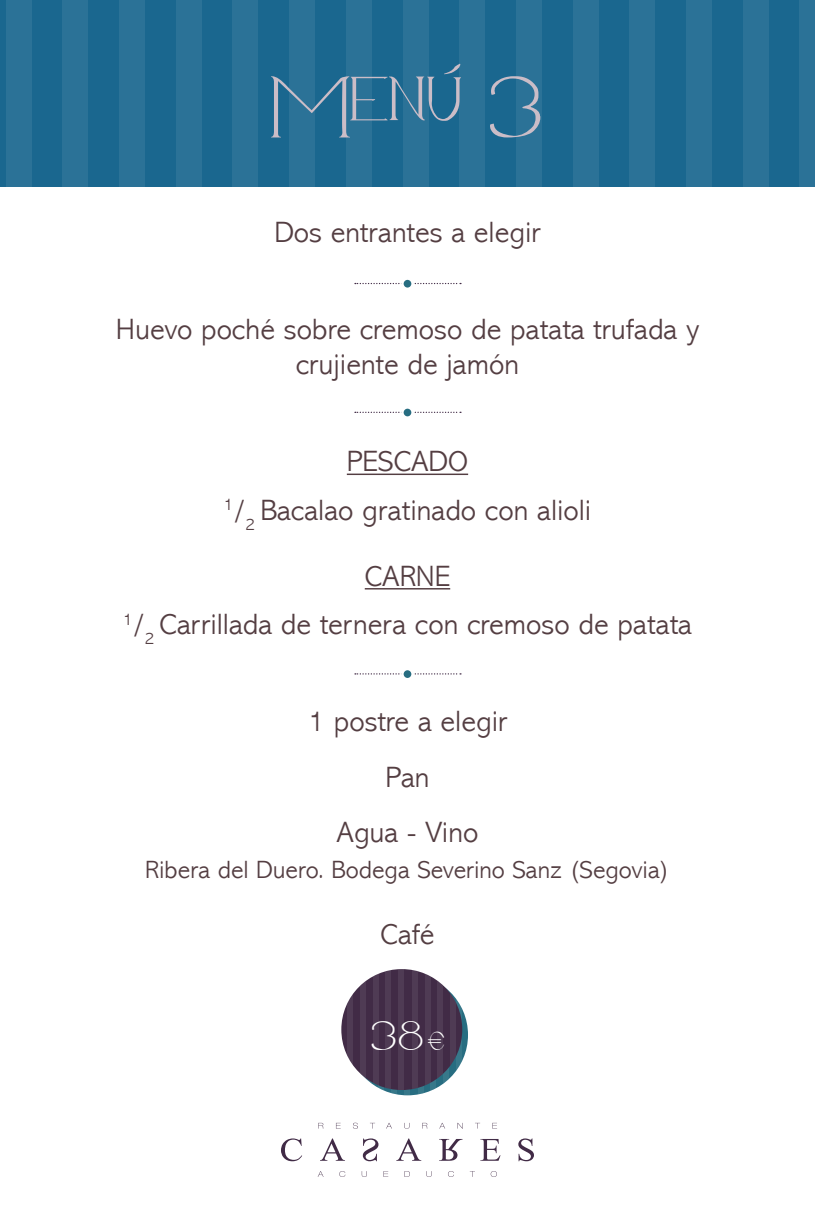
<style>
.page{position:relative;width:815px;height:1205px;background:#fff}
.page>*{position:absolute;margin:0;border:0;box-sizing:border-box;transform-origin:0 0}
.LADILLO{font:87.5px "Avanti Serif Regular";color:#cbbdc7}
.LADILLO-2{font:42px "Avanti Serif Regular";color:#fff}
.LADILLO-3{font:41.25px "Avanti Serif Regular";color:#fff}
.LADILLO-4{font:33.75px "Avanti Serif Regular";color:#fff}
.VIANDAS{font:300 29.5px/35px "Abadi MT Std";color:#543e42;text-align:center}
.LADILLO-5{font:26.25px "Avanti Serif Regular";color:#fff}
.t1{font:300 25px "Abadi MT Std";color:#543e42}
</style>
<div class="page">
<div style="left:0;top:0;width:815px;height:187px;background:#1a678f"></div>
<div style="left:6px;top:0;width:26px;height:187px;background:#2b7297"></div>
<div style="left:62px;top:0;width:26px;height:187px;background:#2b7297"></div>
<div style="left:119px;top:0;width:26px;height:187px;background:#2b7297"></div>
<div style="left:176px;top:0;width:26px;height:187px;background:#2b7297"></div>
<div style="left:233px;top:0;width:25px;height:187px;background:#2b7297"></div>
<svg style="left:289px;top:0;width:26px;height:1162px"></svg>
<svg style="left:346px;top:0;width:26px;height:1162px"></svg>
<svg style="left:403px;top:0;width:25px;height:1161px"></svg>
<svg style="left:459px;top:0;width:26px;height:1129px"></svg>
<svg style="left:516px;top:0;width:26px;height:1162px"></svg>
<div style="left:573px;top:0;width:26px;height:187px;background:#2b7297"></div>
<div style="left:629px;top:0;width:26px;height:187px;background:#2b7297"></div>
<div style="left:686px;top:0;width:26px;height:187px;background:#2b7297"></div>
<div style="left:743px;top:0;width:26px;height:187px;background:#2b7297"></div>
<div style="left:799px;top:0;width:16px;height:187px;background:#2b7297"></div>
<svg style="left:281px;top:1138px;width:21px;height:23px"></svg>
<svg style="left:320px;top:1138px;width:25px;height:23px"></svg>
<svg style="left:363px;top:1138px;width:15px;height:23px"></svg>
<svg style="left:396px;top:1138px;width:25px;height:23px"></svg>
<svg style="left:439px;top:1139px;width:24px;height:22px"></svg>
<svg style="left:480px;top:1139px;width:21px;height:22px"></svg>
<svg style="left:518px;top:1138px;width:16px;height:23px"></svg>
<svg style="left:318px;top:1122px;width:179px;height:6px"></svg>
<svg style="left:318px;top:1171px;width:179px;height:6px"></svg>
<hr style="left:347px;top:473px;width:121px;height:2px;background:#543e42">
<hr style="left:365px;top:588px;width:85px;height:1px;background:#543e42">
<svg style="left:355px;top:412px;width:106px;height:1px"></svg>
<svg style="left:402px;top:407px;width:11px;height:11px"></svg>
<div style="left:401px;top:406px;width:13px;height:13px;border:2px solid #fff;border-radius:50%"></div>
<svg style="left:355px;top:283px;width:106px;height:1px"></svg>
<svg style="left:402px;top:279px;width:11px;height:10px"></svg>
<div style="left:401px;top:277px;width:13px;height:13px;border:2px solid #fff;border-radius:50%"></div>
<svg style="left:355px;top:673px;width:106px;height:1px"></svg>
<div style="left:402px;top:669px;width:11px;height:10px;background:#276d81;border-radius:50%"></div>
<div style="left:401px;top:668px;width:13px;height:12px;border:2px solid #fff;border-radius:50%"></div>
<div style="left:347px;top:974px;width:121px;height:121px;background:#276d81;border-radius:50%"></div>
<svg style="left:418px;top:1086px;width:5px;height:9px"></svg>
<svg style="left:430px;top:976px;width:6px;height:115px"></svg>
<svg style="left:443px;top:985px;width:6px;height:99px"></svg>
<svg style="left:456px;top:974px;width:6px;height:121px"></svg>
<div style="left:353px;top:974px;width:6px;height:121px;background:#fff"></div>
<div style="left:366px;top:974px;width:6px;height:121px;background:#fff"></div>
<svg style="left:379px;top:1086px;width:5px;height:5px"></svg>
<svg style="left:391px;top:1089px;width:6px;height:6px"></svg>
<div style="left:404px;top:974px;width:6px;height:121px;background:#37788a"></div>
<div style="left:341px;top:969px;width:121px;height:121px;background:#412b46;border-radius:50%"></div>
<div style="left:412px;top:969px;width:6px;height:121px;background:#4f3b54"></div>
<svg style="left:425px;top:969px;width:5px;height:116px"></svg>
<svg style="left:437px;top:980px;width:6px;height:108px"></svg>
<svg style="left:450px;top:992px;width:6px;height:86px"></svg>
<svg style="left:347px;top:969px;width:6px;height:121px"></svg>
<svg style="left:360px;top:969px;width:6px;height:121px"></svg>
<svg style="left:373px;top:973px;width:6px;height:115px"></svg>
<div style="left:386px;top:969px;width:5px;height:121px;background:#4f3b54"></div>
<div style="left:398px;top:969px;width:6px;height:121px;background:#4f3b54"></div>
<p class="LADILLO" style="left:271px;top:63px;width:274px">Menú 3</p>
<p class="VIANDAS" style="left:274px;top:216px;width:268px">Dos entrantes a elegir</p>
<p class="VIANDAS" style="left:115px;top:313px;width:586px">Huevo poché sobre cremoso de patata trufada y crujiente de jamón</p>
<p class="VIANDAS" style="left:347px;top:444px;width:123px">PESCADO</p>
<p class="VIANDAS" style="left:224px;top:493px;width:369px"><sup>1</sup>/<sub>2</sub> Bacalao gratinado con alioli</p>
<p class="VIANDAS" style="left:365px;top:559px;width:87px">CARNE</p>
<p class="VIANDAS" style="left:123px;top:607px;width:571px"><sup>1</sup>/<sub>2</sub> Carrillada de ternera con cremoso de patata</p>
<p class="VIANDAS" style="left:308px;top:704px;width:201px">1 postre a elegir</p>
<p class="VIANDAS" style="left:385px;top:760px;width:46px">Pan</p>
<p class="VIANDAS" style="left:337px;top:815px;width:143px">Agua - Vino</p>
<p class="t1" style="left:145px;top:856px;width:526px">Ribera del Duero. Bodega Severino Sanz (Segovia)</p>
<p class="VIANDAS" style="left:381px;top:917px;width:55px">Café</p>
<p class="LADILLO-2" style="left:358px;top:1014px;width:57px">25</p>
<p class="LADILLO-3" style="left:370px;top:1015px;width:56px">38</p>
<p class="LADILLO-4" style="left:424px;top:1021px;width:24px">€</p>
<p class="LADILLO-5" style="left:428px;top:1027px;width:19px">€</p>
</div>
